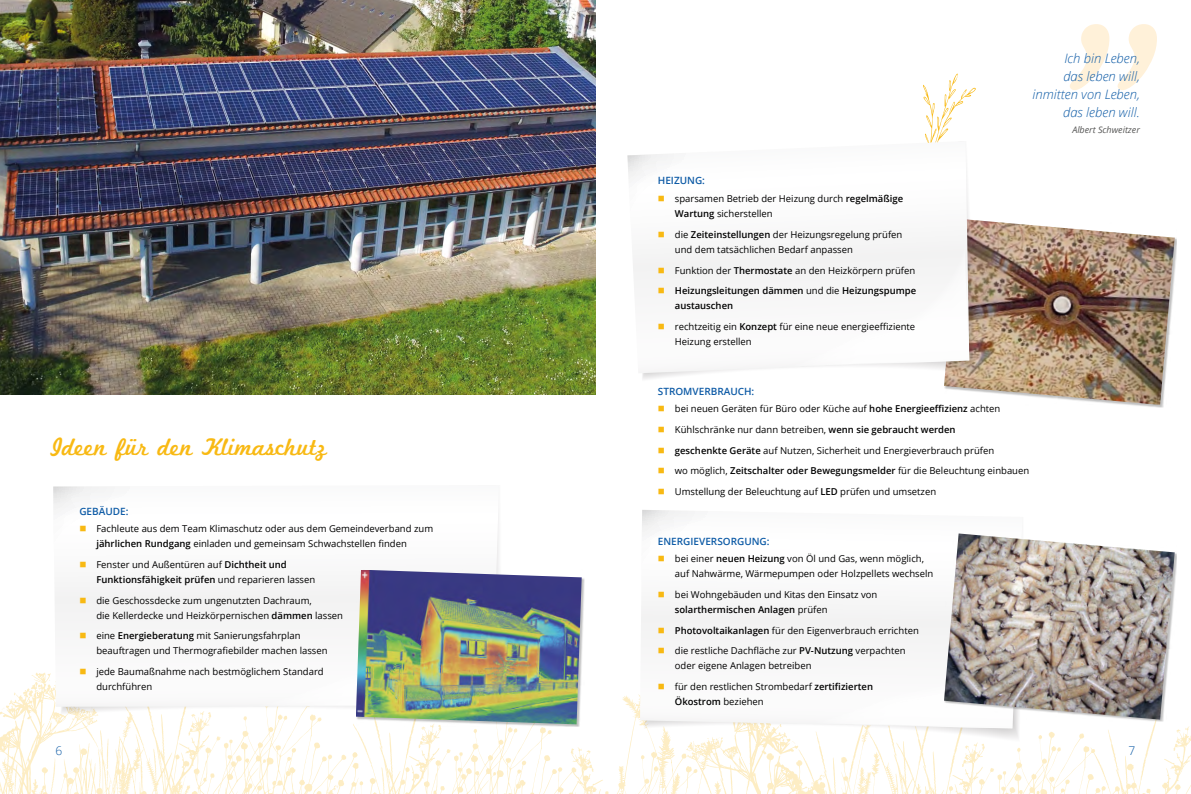
<style>
.page{position:relative;width:1191px;height:794px;background:#fff}
.page>*{position:absolute;margin:0;border:0;box-sizing:border-box;transform-origin:0 0}
.t1{font:25px "Marketing Script";color:#f8b913}
.t2{font:italic 300 13px/18px "Open Sans";color:#0e5ba6;text-align:right}
.t3{font:300 12px "Open Sans";color:#0e5ba6}
.t4{font:600 10px "Open Sans";color:#0e5ba6}
.t5{font:9.5px/15px "Open Sans";color:#000}
.t6{font:600 9.5px/15px "Open Sans";color:#000}
.t7{font:italic 9px "Open Sans";color:#575756}
.s1{color:#f8b913}
.s2{font-weight:600}
.s3{font-weight:400}
</style>
<div class="page">
<div style="left:944px;top:219px;width:233px;height:188px;background:#000;opacity:.25"></div>
<img style="left:944px;top:219px;width:230px;height:186px">
<svg style="left:923px;top:74px;width:53px;height:67px"></svg>
<svg style="left:633px;top:141px;width:336px;height:232px"></svg>
<svg style="left:788px;top:232px;width:181px;height:135px"></svg>
<svg style="left:627px;top:145px;width:87px;height:88px"></svg>
<svg style="left:0;top:486px;width:1191px;height:308px"></svg>
<svg style="left:1070px;top:24px;width:87px;height:66px"></svg>
<div style="left:356px;top:570px;width:228px;height:157px;background:#000;opacity:.25"></div>
<img style="left:356px;top:569px;width:226px;height:155px">
<div style="left:944px;top:534px;width:233px;height:188px;background:#000;opacity:.25"></div>
<img style="left:944px;top:533px;width:230px;height:186px">
<img style="left:0;top:0;width:595px;height:394px">
<h1 class="t1" style="left:51px;top:431px;width:277px">Ideen für den Klimaschutz</h1>
<p class="t4" style="left:79px;top:504px;width:51px">GEBÄUDE:</p>
<p class="t5" style="left:96px;top:521px;width:338px;text-indent:-17px"><span class="s1">■</span> Fachleute aus dem Team Klimaschutz oder aus dem Gemeindeverband zum <span class="s2">jährlichen Rundgang</span> einladen und gemeinsam Schwachstellen finden</p>
<p class="t5" style="left:96px;top:557px;width:220px;text-indent:-17px"><span class="s1">■</span> Fenster und Außentüren auf <span class="s2">Dichtheit und<br>Funktionsfähigkeit prüfen</span> und reparieren lassen</p>
<p class="t5" style="left:96px;top:592px;width:248px;text-indent:-17px"><span class="s1">■</span> die Geschossdecke zum ungenutzten Dachraum,<br>die Kellerdecke und Heizkörpernischen <span class="s2">dämmen</span> lassen</p>
<p class="t5" style="left:96px;top:628px;width:233px;text-indent:-17px"><span class="s1">■</span> eine <span class="s2">Energieberatung</span> mit Sanierungsfahrplan beauftragen und Thermografiebilder machen lassen</p>
<p class="t5" style="left:96px;top:664px;width:229px;text-indent:-17px"><span class="s1">■</span> jede Baumaßnahme nach bestmöglichem Standard durchführen</p>
<h2 class="t2" style="left:1032px;top:49px;width:109px">Ich bin Leben,<br>das leben will, inmitten von Leben, das leben will.</h2>
<p class="t7" style="left:1072px;top:124px;width:69px">Albert Schweitzer</p>
<p class="t4" style="left:658px;top:174px;width:49px">HEIZUNG:</p>
<p class="t5" style="left:675px;top:191px;width:230px;text-indent:-17px"><span class="s1">■</span> sparsamen Betrieb der Heizung durch <span class="s2">regelmäßige<br>Wartung</span> sicherstellen</p>
<p class="t5" style="left:675px;top:227px;width:229px;text-indent:-17px"><span class="s1">■</span> die <span class="s2">Zeiteinstellungen</span> der Heizungsregelung prüfen und dem tatsächlichen Bedarf anpassen</p>
<p class="t5" style="left:658px;top:262px;width:259px"><span class="s1">■</span> Funktion der <span class="s2">Thermostate</span> an den Heizkörpern prüfen</p>
<p class="t6" style="left:675px;top:283px;width:243px;text-indent:-17px"><span class="s1">■</span> Heizungsleitungen dämmen <span class="s3">und die</span> Heizungspumpe austauschen</p>
<p class="t5" style="left:675px;top:319px;width:242px;text-indent:-17px"><span class="s1">■</span> rechtzeitig ein <span class="s2">Konzept</span> für eine neue energieeffiziente<br>Heizung erstellen</p>
<p class="t4" style="left:658px;top:384px;width:98px">STROMVERBRAUCH:</p>
<p class="t5" style="left:658px;top:401px;width:344px"><span class="s1">■</span> bei neuen Geräten für Büro oder Küche auf <span class="s2">hohe Energieeffizienz</span> achten</p>
<p class="t5" style="left:658px;top:422px;width:299px"><span class="s1">■</span> Kühlschränke nur dann betreiben, <span class="s2">wenn sie gebraucht werden</span></p>
<p class="t5" style="left:658px;top:442px;width:338px"><span class="s1">■</span> <span class="s2">geschenkte Geräte</span> auf Nutzen, Sicherheit und Energieverbrauch prüfen</p>
<p class="t5" style="left:658px;top:463px;width:373px"><span class="s1">■</span> wo möglich, <span class="s2">Zeitschalter oder Bewegungsmelder</span> für die Beleuchtung einbauen</p>
<p class="t5" style="left:658px;top:484px;width:280px"><span class="s1">■</span> Umstellung der Beleuchtung auf <span class="s2">LED</span> prüfen und umsetzen</p>
<p class="t4" style="left:658px;top:534px;width:113px">ENERGIEVERSORGUNG:</p>
<p class="t5" style="left:675px;top:551px;width:260px;text-indent:-17px"><span class="s1">■</span> bei einer <span class="s2">neuen Heizung</span> von Öl und Gas, wenn möglich, auf Nahwärme, Wärmepumpen oder Holzpellets wechseln</p>
<p class="t5" style="left:675px;top:587px;width:204px;text-indent:-17px"><span class="s1">■</span> bei Wohngebäuden und Kitas den Einsatz von <span class="s2">solarthermischen Anlagen</span> prüfen</p>
<p class="t5" style="left:658px;top:622px;width:262px"><span class="s1">■</span> <span class="s2">Photovoltaikanlagen</span> für den Eigenverbrauch errichten</p>
<p class="t5" style="left:675px;top:643px;width:232px;text-indent:-17px"><span class="s1">■</span> die restliche Dachfläche zur <span class="s2">PV-Nutzung</span> verpachten oder eigene Anlagen betreiben</p>
<p class="t5" style="left:675px;top:679px;width:200px;text-indent:-17px"><span class="s1">■</span> für den restlichen Strombedarf <span class="s2">zertifizierten<br>Ökostrom</span> beziehen</p>
<p class="t3" style="left:56px;top:742px;width:8px">6</p>
<p class="t3" style="left:1128px;top:742px;width:8px">7</p>
</div>
